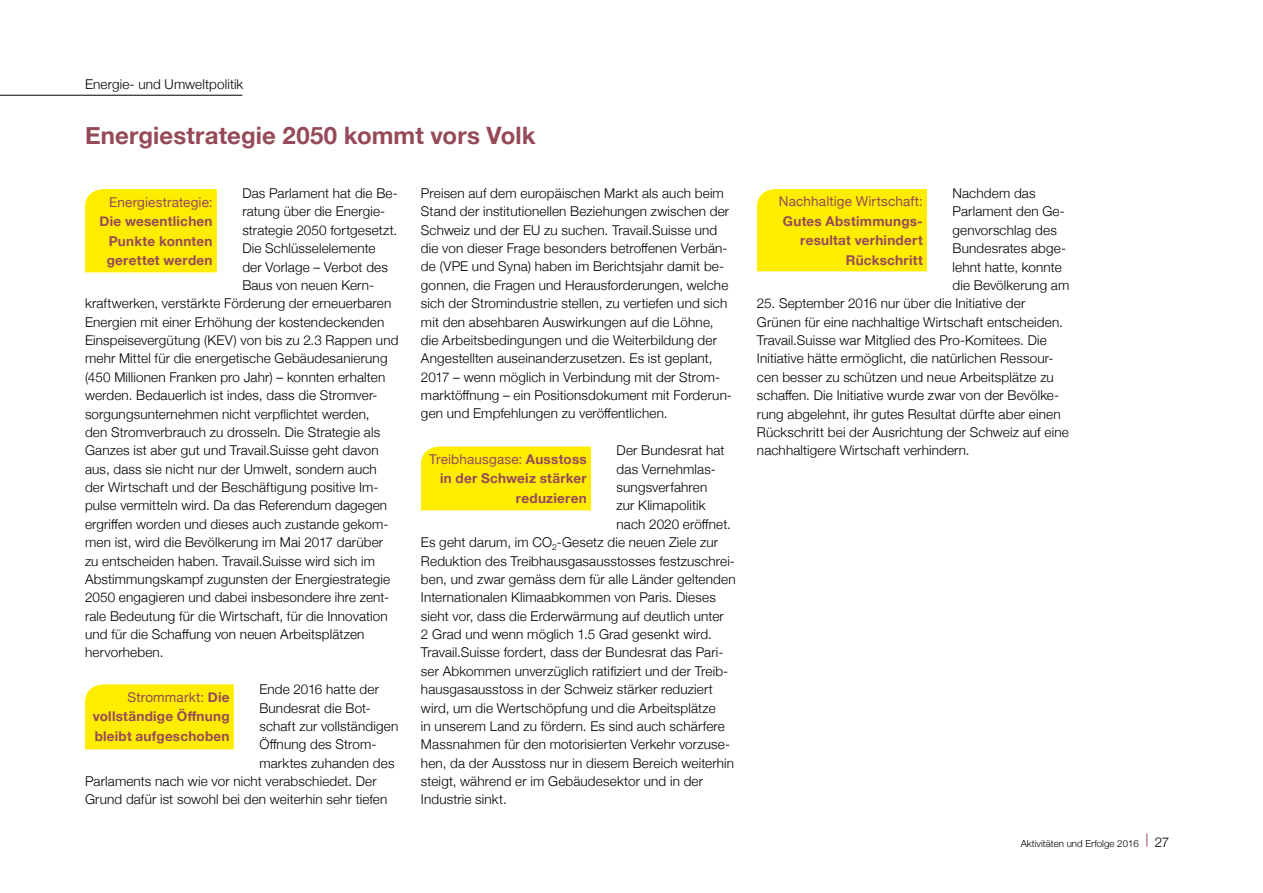
<style>
.page{position:relative;width:1263px;height:893px;background:#fff}
.page>*{position:absolute;margin:0;border:0;box-sizing:border-box;transform-origin:0 0}
.t1{font:700 24px "Helvetica Neue";letter-spacing:.005em;color:#954a57}
.t2{font:300 13.5px/18.3px "Helvetica Neue";letter-spacing:.01em;color:#000}
.t3{font:700 13.5px/19.5px "Helvetica Neue";letter-spacing:.02em;color:#954a57;text-align:right}
.t4{font:13.5px "Helvetica Neue";letter-spacing:.01em;color:#954a57}
.t5{font:300 9.75px "Helvetica Neue";color:#000}
.s1{font-weight:400}
.s2{font-size:13.5px}
</style>
<div class="page">
<svg style="left:1146px;top:833px;width:1px;height:14px"></svg>
<div style="left:757px;top:189px;width:170px;height:82px;background:#ffed00"></div>
<hr style="left:0;top:95px;width:242px;height:1px;background:#000">
<div style="left:85px;top:189px;width:132px;height:83px;background:#ffed00"></div>
<div style="left:85px;top:684px;width:149px;height:65px;background:#ffed00"></div>
<div style="left:421px;top:446px;width:170px;height:64px;background:#ffed00"></div>
<p class="t2" style="left:85px;top:74px;width:160px">Energie- und Umweltpolitik</p>
<h1 class="t1" style="left:85px;top:117px;width:452px">Energiestrategie 2050 kommt vors Volk</h1>
<p class="t2" style="left:242px;top:183px;width:157px">Das Parlament hat die Be-</p>
<p class="t2" style="left:242px;top:201px;width:144px">ratung über die Energie-</p>
<p class="t2" style="left:242px;top:220px;width:156px">strategie 2050 fortgesetzt.</p>
<p class="t2" style="left:242px;top:238px;width:135px">Die Schlüsselelemente</p>
<p class="t2" style="left:242px;top:257px;width:147px">der Vorlage – Verbot des</p>
<p class="t2" style="left:242px;top:275px;width:133px">Baus von neuen Kern-</p>
<p class="t2" style="left:85px;top:293px;width:308px">kraftwerken, verstärkte Förderung der erneuerbaren</p>
<p class="t2" style="left:85px;top:312px;width:301px">Energien mit einer Erhöhung der kostendeckenden</p>
<p class="t2" style="left:85px;top:330px;width:315px">Einspeisevergütung (KEV) von bis zu 2.3 Rappen und</p>
<p class="t2" style="left:85px;top:348px;width:304px">mehr Mittel für die energetische Gebäudesanierung</p>
<p class="t2" style="left:85px;top:367px;width:302px">(450 Millionen Franken pro Jahr) – konnten erhalten</p>
<p class="t2" style="left:85px;top:385px;width:294px">werden. Bedauerlich ist indes, dass die Stromver-</p>
<p class="t2" style="left:85px;top:404px;width:286px">sorgungsunternehmen nicht verpflichtet werden,</p>
<p class="t2" style="left:85px;top:422px;width:297px">den Stromverbrauch zu drosseln. Die Strategie als</p>
<p class="t2" style="left:85px;top:440px;width:295px">Ganzes ist aber gut und Travail.Suisse geht davon</p>
<p class="t2" style="left:85px;top:459px;width:293px">aus, dass sie nicht nur der Umwelt, sondern auch</p>
<p class="t2" style="left:85px;top:477px;width:295px">der Wirtschaft und der Beschäftigung positive Im-</p>
<p class="t2" style="left:85px;top:495px;width:304px">pulse vermitteln wird. Da das Referendum dagegen</p>
<p class="t2" style="left:85px;top:514px;width:305px">ergriffen worden und dieses auch zustande gekom-</p>
<p class="t2" style="left:85px;top:532px;width:300px">men ist, wird die Bevölkerung im Mai 2017 darüber</p>
<p class="t2" style="left:85px;top:551px;width:292px">zu entscheiden haben. Travail.Suisse wird sich im</p>
<p class="t2" style="left:85px;top:569px;width:306px">Abstimmungskampf zugunsten der Energiestrategie</p>
<p class="t2" style="left:85px;top:587px;width:306px">2050 engagieren und dabei insbesondere ihre zent-</p>
<p class="t2" style="left:85px;top:606px;width:304px">rale Bedeutung für die Wirtschaft, für die Innovation</p>
<p class="t2" style="left:85px;top:624px;width:281px">und für die Schaffung von neuen Arbeitsplätzen</p>
<p class="t2" style="left:85px;top:642px;width:80px">hervorheben.</p>
<p class="t2" style="left:259px;top:679px;width:121px">Ende 2016 hatte der</p>
<p class="t2" style="left:259px;top:698px;width:113px">Bundesrat die Bot-</p>
<p class="t2" style="left:259px;top:716px;width:140px">schaft zur vollständigen</p>
<p class="t2" style="left:259px;top:734px;width:119px">Öffnung des Strom-</p>
<p class="t2" style="left:259px;top:753px;width:137px">marktes zuhanden des</p>
<p class="t2" style="left:85px;top:771px;width:293px">Parlaments nach wie vor nicht verabschiedet. Der</p>
<p class="t2" style="left:85px;top:789px;width:304px">Grund dafür ist sowohl bei den weiterhin sehr tiefen</p>
<p class="t4" style="left:109px;top:192px;width:105px">Energiestrategie:</p>
<p class="t3" style="left:107px;top:212px;width:107px;text-align:justify;text-indent:-7px">Die wesentlichen Punkte konnten gerettet werden</p>
<p class="t3" style="left:93px;top:688px;width:138px;text-align:justify;text-indent:35px"><span class="s1">Strommarkt:</span> Die vollständige Öffnung bleibt aufgeschoben</p>
<p class="t2" style="left:421px;top:183px;width:312px">Preisen auf dem europäischen Markt als auch beim Stand der institutionellen Beziehungen zwischen der Schweiz und der EU zu suchen. Travail.Suisse und die von dieser Frage besonders betroffenen Verbän&shy;de (VPE und Syna) haben im Berichtsjahr damit be&shy;gonnen, die Fragen und Herausforderungen, welche sich der Stromindustrie stellen, zu vertiefen und sich mit den absehbaren Auswirkungen auf die Löhne, die Arbeitsbedingungen und die Weiterbildung der Angestellten auseinanderzusetzen. Es ist geplant, 2017 – wenn möglich in Verbindung mit der Strom&shy;marktöffnung – ein Positionsdokument mit Forderun&shy;gen und Empfehlungen zu veröffentlichen.</p>
<p class="t2" style="left:617px;top:440px;width:109px">Der Bundesrat hat</p>
<p class="t2" style="left:617px;top:459px;width:101px">das Vernehmlas-</p>
<p class="t2" style="left:617px;top:477px;width:92px">sungsverfahren</p>
<p class="t2" style="left:617px;top:495px;width:90px">zur Klimapolitik</p>
<p class="t2" style="left:617px;top:514px;width:116px">nach 2020 eröffnet.</p>
<p class="t2" style="left:421px;top:532px;width:299px">Es geht darum, im CO<sub>2</sub>-Gesetz die neuen Ziele zur</p>
<p class="t2" style="left:421px;top:551px;width:315px">Reduktion des Treibhausgasausstosses festzuschrei-</p>
<p class="t2" style="left:421px;top:569px;width:316px">ben, und zwar gemäss dem für alle Länder geltenden</p>
<p class="t2" style="left:421px;top:587px;width:296px">Internationalen Klimaabkommen von Paris. Dieses</p>
<p class="t2" style="left:421px;top:606px;width:304px">sieht vor, dass die Erderwärmung auf deutlich unter</p>
<p class="t2" style="left:421px;top:624px;width:292px">2 Grad und wenn möglich 1.5 Grad gesenkt wird.</p>
<p class="t2" style="left:421px;top:642px;width:304px">Travail.Suisse fordert, dass der Bundesrat das Pari-</p>
<p class="t2" style="left:421px;top:661px;width:309px">ser Abkommen unverzüglich ratifiziert und der Treib-</p>
<p class="t2" style="left:421px;top:679px;width:293px">hausgasausstoss in der Schweiz stärker reduziert</p>
<p class="t2" style="left:421px;top:698px;width:296px">wird, um die Wertschöpfung und die Arbeitsplätze</p>
<p class="t2" style="left:421px;top:716px;width:305px">in unserem Land zu fördern. Es sind auch schärfere</p>
<p class="t2" style="left:421px;top:734px;width:311px">Massnahmen für den motorisierten Verkehr vorzuse-</p>
<p class="t2" style="left:421px;top:753px;width:315px">hen, da der Ausstoss nur in diesem Bereich weiterhin</p>
<p class="t2" style="left:421px;top:771px;width:284px">steigt, während er im Gebäudesektor und in der</p>
<p class="t2" style="left:421px;top:789px;width:87px">Industrie sinkt.</p>
<p class="t3" style="left:429px;top:450px;width:159px"><span class="s1">Treibhausgase:</span> Ausstoss in der Schweiz stärker reduzieren</p>
<p class="t2" style="left:952px;top:183px;width:118px">Nachdem das<br>Parlament den Ge&shy;genvorschlag des<br>Bundesrates abge&shy;lehnt hatte, konnte die Bevölkerung am</p>
<p class="t2" style="left:757px;top:293px;width:313px">25. September 2016 nur über die Initiative der Grünen für eine nachhaltige Wirtschaft entscheiden.<br>Travail.Suisse war Mitglied des Pro-Komitees. Die Initiative hätte ermöglicht, die natürlichen Ressour&shy;cen besser zu schützen und neue Arbeitsplätze zu schaffen. Die Initiative wurde zwar von der Bevölke&shy;rung abgelehnt, ihr gutes Resultat dürfte aber einen Rückschritt bei der Ausrichtung der Schweiz auf eine nachhaltigere Wirtschaft verhindern.</p>
<p class="t4" style="left:779px;top:192px;width:145px">Nachhaltige Wirtschaft:</p>
<p class="t3" style="left:783px;top:211px;width:141px">Gutes Abstimmungs&shy;resultat verhindert<br>Rückschritt</p>
<p class="t5" style="left:1021px;top:835px;width:150px">Aktivitäten und Erfolge 2016 <span class="s2">27</span></p>
</div>
